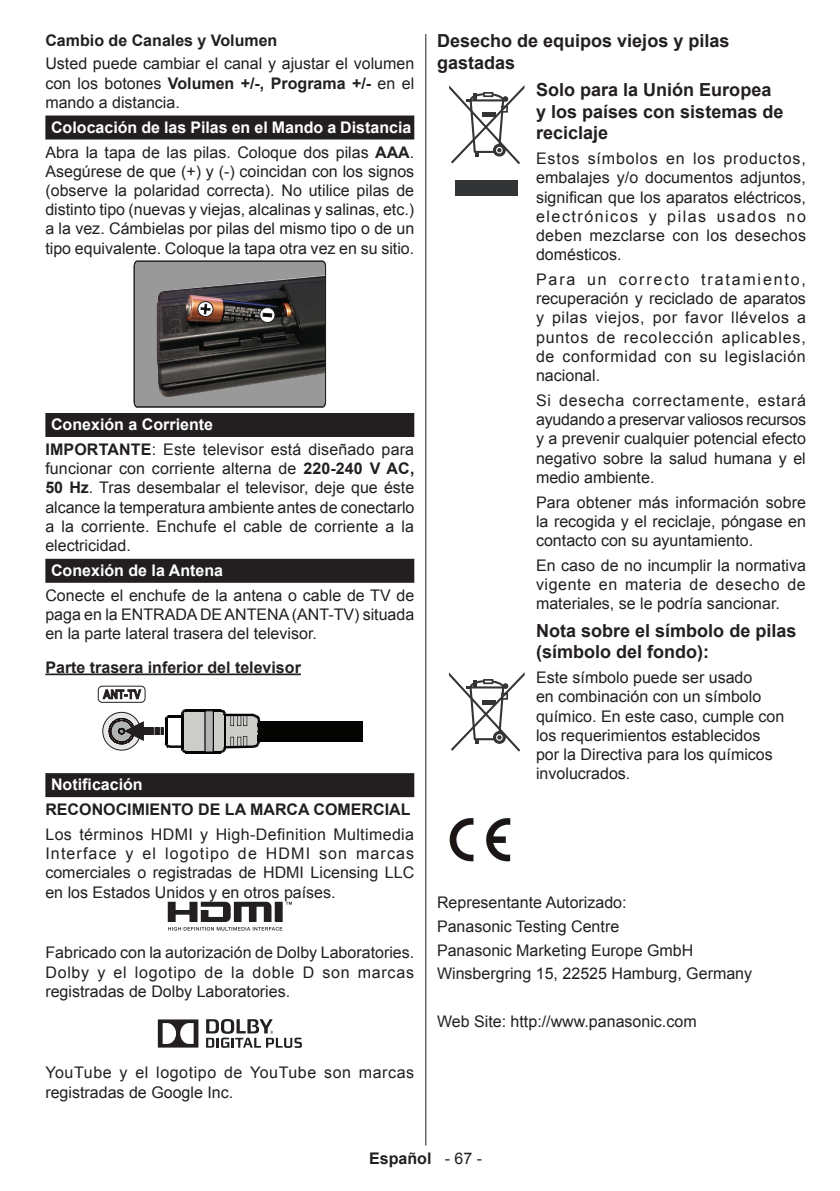
<style>
.page{position:relative;width:840px;height:1191px;background:#fff}
.page>*{position:absolute;margin:0;border:0;box-sizing:border-box;transform-origin:0 0}
.t1{font:700 18px/21.6px "Arial";color:#231f20}
.t2{font:16px/19.2px "Arial";color:#231f20;text-align:justify}
.t3{font:16px/24.8px "Arial";letter-spacing:.025em;color:#231f20}
.t4{font:700 16px/24.8px "Arial";color:#fff;text-align:center}
.t5{font:16px/19.2px "Arial";letter-spacing:.035em;color:#231f20}
.t6{font:700 16px "Arial";color:#231f20}
.s1{font-weight:700}
.s2{font-weight:400;color:#231f20}
.s3{color:#231f20}
.s4{font-weight:700;color:#fff}
.s5{font-weight:400}
</style>
<div class="page">
<hr style="left:425px;top:34px;width:1px;height:1111px;background:#231f20">
<div style="left:45px;top:115px;width:369px;height:24px;background:#231f20"></div>
<div style="left:45px;top:413px;width:369px;height:24px;background:#231f20"></div>
<div style="left:45px;top:559px;width:369px;height:24px;background:#231f20"></div>
<hr style="left:45px;top:673px;width:256px;height:2px;background:#231f20">
<div style="left:45px;top:773px;width:369px;height:24px;background:#231f20"></div>
<svg style="left:133px;top:260px;width:193px;height:148px;background:#5e5c5b"></svg>
<svg style="left:103px;top:712px;width:37px;height:38px"></svg>
<div style="left:103px;top:712px;width:38px;height:38px;border:1px solid #231f20;border-radius:50%"></div>
<svg style="left:103px;top:689px;width:38px;height:10px"></svg>
<div style="left:98px;top:686px;width:47px;height:16px;border:1px solid #231f20;border-radius:4px"></div>
<div style="left:251px;top:721px;width:111px;height:20px;background:#040503"></div>
<svg style="left:109px;top:709px;width:152px;height:45px"></svg>
<svg style="left:168px;top:901px;width:124px;height:29px"></svg>
<svg style="left:206px;top:1019px;width:96px;height:28px"></svg>
<svg style="left:158px;top:1019px;width:40px;height:28px"></svg>
<svg style="left:449px;top:85px;width:75px;height:79px"></svg>
<div style="left:455px;top:180px;width:62px;height:15px;background:#323436"></div>
<svg style="left:449px;top:672px;width:75px;height:79px"></svg>
<svg style="left:486px;top:818px;width:24px;height:43px"></svg>
<svg style="left:449px;top:818px;width:24px;height:43px"></svg>
<p class="t2" style="left:45px;top:28px;width:370px;line-height:23.8px"><span class="s1">Cambio de Canales y Volumen<br></span>Usted puede cambiar el canal y ajustar el volumen</p>
<p class="t2" style="left:45px;top:74px;width:370px">con los botones <span class="s1">Volumen +/-, Programa +/-</span> en el mando a distancia.</p>
<p class="t4" style="left:45px;top:115px;width:370px">Colocación de las Pilas en el Mando a Distancia<br><span class="s2">Abra la tapa de las pilas. Coloque dos pilas</span> <span class="s3">AAA</span><span class="s2">.</span></p>
<p class="t2" style="left:45px;top:162px;width:370px">Asegúrese de que (+) y (-) coincidan con los signos (observe la polaridad correcta). No utilice pilas de distinto tipo (nuevas y viejas, alcalinas y salinas, etc.) a la vez. Cámbielas por pilas del mismo tipo o de un tipo equivalente. Coloque la tapa otra vez en su sitio.</p>
<p class="t2" style="left:45px;top:412px;width:370px;line-height:24.8px;text-indent:6px"><span class="s4">Conexión a Corriente<br></span><span class="s1">IMPORTANTE</span>: Este televisor está diseñado para</p>
<p class="t2" style="left:45px;top:459px;width:370px">funcionar con corriente alterna de <span class="s1">220-240 V AC, 50 Hz</span>. Tras desembalar el televisor, deje que éste alcance la temperatura ambiente antes de conectarlo a la corriente. Enchufe el cable de corriente a la electricidad.</p>
<p class="t2" style="left:45px;top:558px;width:370px;line-height:24.8px;text-indent:6px"><span class="s4">Conexión de la Antena<br></span>Conecte el enchufe de la antena o cable de TV de</p>
<p class="t2" style="left:45px;top:605px;width:370px">paga en la ENTRADA DE ANTENA (ANT-TV) situada en la parte lateral trasera del televisor.</p>
<p class="t6" style="left:45px;top:656px;width:257px">Parte trasera inferior del televisor</p>
<p class="t3" style="left:45px;top:772px;width:370px;text-indent:6px"><span class="s4">Notificación<br></span><span class="s1">RECONOCIMIENTO DE LA MARCA COMERCIAL<br></span>Los términos HDMI y High-Definition Multimedia</p>
<p class="t2" style="left:45px;top:844px;width:370px">Interface y el logotipo de HDMI son marcas comerciales o registradas de HDMI Licensing LLC en los Estados Unidos y en otros países.</p>
<p class="t2" style="left:45px;top:943px;width:370px">Fabricado con la autorización de Dolby Laboratories.<br>Dolby y el logotipo de la doble D son marcas registradas de Dolby Laboratories.</p>
<p class="t5" style="left:45px;top:1063px;width:370px">YouTube y el logotipo de YouTube son marcas registradas de Google Inc.</p>
<p class="t1" style="left:437px;top:31px;width:294px">Desecho de equipos viejos y pilas gastadas</p>
<p class="t1" style="left:535px;top:79px;width:249px">Solo para la Unión Europea y los países con sistemas de reciclaje</p>
<p class="t2" style="left:535px;top:149px;width:271px">Estos símbolos en los productos, embalajes y/o documentos adjuntos, significan que los aparatos eléctricos, electrónicos y pilas usados no deben mezclarse con los desechos domésticos.</p>
<p class="t2" style="left:535px;top:270px;width:271px">Para un correcto tratamiento, recuperación y reciclado de aparatos y pilas viejos, por favor llévelos a puntos de recolección aplicables, de conformidad con su legislación nacional.</p>
<p class="t2" style="left:535px;top:391px;width:271px">Si desecha correctamente, estará ayudando a preservar valiosos recursos y a prevenir cualquier potencial efecto negativo sobre la salud humana y el medio ambiente.</p>
<p class="t2" style="left:535px;top:492px;width:271px">Para obtener más información sobre la recogida y el reciclaje, póngase en contacto con su ayuntamiento.</p>
<p class="t2" style="left:535px;top:556px;width:271px">En caso de no incumplir la normativa vigente en materia de desecho de materiales, se le podría sancionar.</p>
<p class="t1" style="left:535px;top:620px;width:262px">Nota sobre el símbolo de pilas (símbolo del fondo):</p>
<p class="t2" style="left:535px;top:668px;width:250px;text-align:left">Este símbolo puede ser usado<br>en combinación con un símbolo químico. En este caso, cumple con los requerimientos establecidos por la Directiva para los químicos involucrados.</p>
<p class="t2" style="left:437px;top:890px;width:316px;line-height:23.8px;text-align:left">Representante Autorizado:<br>Panasonic Testing Centre<br>Panasonic Marketing Europe GmbH<br>Winsbergring 15, 22525 Hamburg, Germany</p>
<p class="t2" style="left:437px;top:1011px;width:261px">Web Site: http://www.panasonic.com</p>
<p class="t6" style="left:369px;top:1148px;width:114px">Español <span class="s5">- 67 -</span></p>
</div>
